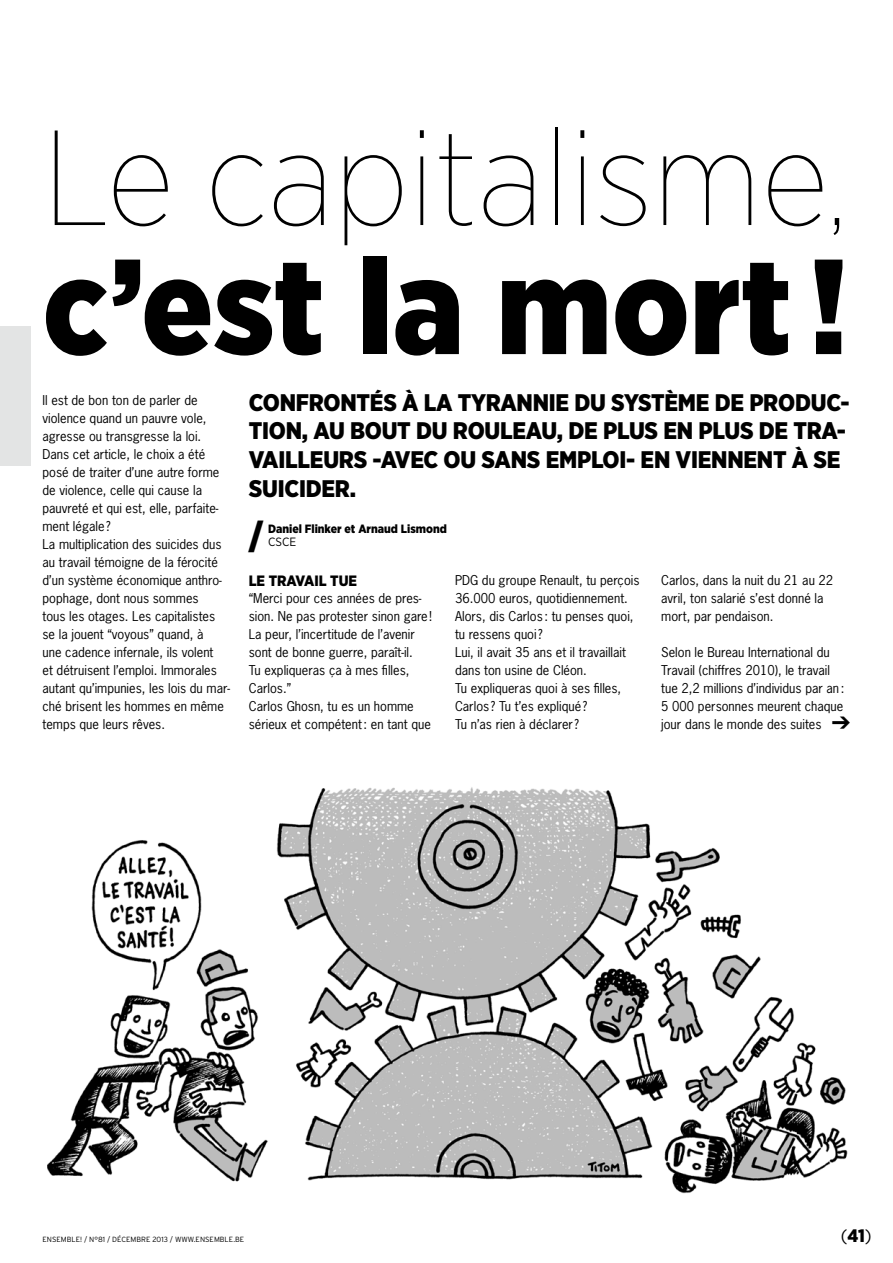
<style>
.page{position:relative;width:893px;height:1263px;background:#fff}
.page>*{position:absolute;margin:0;border:0;box-sizing:border-box;transform-origin:0 0}
.t1{font:900 199.8px "Gotham";color:#e3e4e4}
.t2{font:100 135px "Gotham Narrow";color:#000}
.t3{font:900 135px "Gotham Narrow";color:#000}
.t4{font:900 condensed 36px "Interstate";color:#000}
.t5{font:900 24px/28.8px "Gotham Narrow";letter-spacing:-.01em;color:#000}
.t6{font:18px "Gotham Narrow";color:#000}
.t7{font:900 15px "Gotham Narrow";color:#000}
.t8{font:12.75px/18px "News Gothic Std";color:#000}
.t9{font:900 12px "Gotham Narrow";color:#000}
.t10{font:12px "Gotham Narrow";color:#000}
.t11{font:300 7.5px "Interstate";color:#000}
.s1{font-weight:900}
</style>
<div class="page">
<img style="left:47px;top:787px;width:801px;height:407px">
<h1 class="t1" style="left:-21px;top:257px;width:67px">I</h1>
<h2 class="t2" style="left:43px;top:97px;width:806px">Le capitalisme,</h2>
<h2 class="t3" style="left:43px;top:217px;width:807px">c’est la mort !</h2>
<h3 class="t5" style="left:249px;top:387px;width:602px">CONFRONTÉS À LA TYRANNIE DU SYSTÈME DE PRODUC-TION, AU BOUT DU ROULEAU, DE PLUS EN PLUS DE TRA-VAILLEURS -AVEC OU SANS EMPLOI- EN VIENNENT À SE SUICIDER.</h3>
<p class="t9" style="left:268px;top:520px;width:180px">Daniel Flinker et Arnaud Lismond</p>
<p class="t8" style="left:43px;top:391px;width:189px">Il est de bon ton de parler de violence quand un pauvre vole, agresse ou transgresse la loi.<br>Dans cet article, le choix a été posé de traiter d’une autre forme de violence, celle qui cause la pauvreté et qui est, elle, parfaite&shy;ment légale?<br>La multiplication des suicides dus au travail témoigne de la férocité d’un système économique anthro&shy;pophage, dont nous sommes<br>tous les otages. Les capitalistes se la jouent “voyous” quand, à<br>une cadence infernale, ils volent<br>et détruisent l’emploi. Immorales autant qu’impunies, les lois du mar&shy;ché brisent les hommes en même temps que leurs rêves.</p>
<h3 class="t4" style="left:249px;top:516px;width:16px">/</h3>
<p class="t10" style="left:268px;top:534px;width:30px">CSCE</p>
<p class="t8" style="left:455px;top:571px;width:186px">PDG du groupe Renault, tu perçois<br>36.000 euros, quotidiennement.<br>Alors, dis Carlos : tu penses quoi, tu ressens quoi?<br>Lui, il avait 35 ans et il travaillait dans ton usine de Cléon.<br>Tu expliqueras quoi à ses filles,<br>Carlos ? Tu t’es expliqué?<br>Tu n’as rien à déclarer?</p>
<p class="t8" style="left:661px;top:571px;width:174px">Carlos, dans la nuit du 21 au 22 avril, ton salarié s’est donné la mort, par pendaison.</p>
<p class="t7" style="left:249px;top:571px;width:110px">LE TRAVAIL TUE</p>
<p class="t8" style="left:249px;top:589px;width:184px">“Merci pour ces années de pres&shy;sion. Ne pas protester sinon gare!<br>La peur, l’incertitude de l’avenir sont de bonne guerre, paraît-il.<br>Tu expliqueras ça à mes filles,<br>Carlos.”<br>Carlos Ghosn, tu es un homme sérieux et compétent: en tant que</p>
<p class="t8" style="left:661px;top:643px;width:185px">Selon le Bureau International du Travail (chiffres 2010), le travail tue 2,2 millions d’individus par an :<br>5 000 personnes meurent chaque jour dans le monde des suites</p>
<p class="t11" style="left:43px;top:1235px;width:203px">ENSEMBLE! / N°81 / DÉCEMBRE 2013 / WWW.ENSEMBLE.BE</p>
<h3 class="t6" style="left:841px;top:1224px;width:32px">(<span class="s1">41</span>)</h3>
</div>
